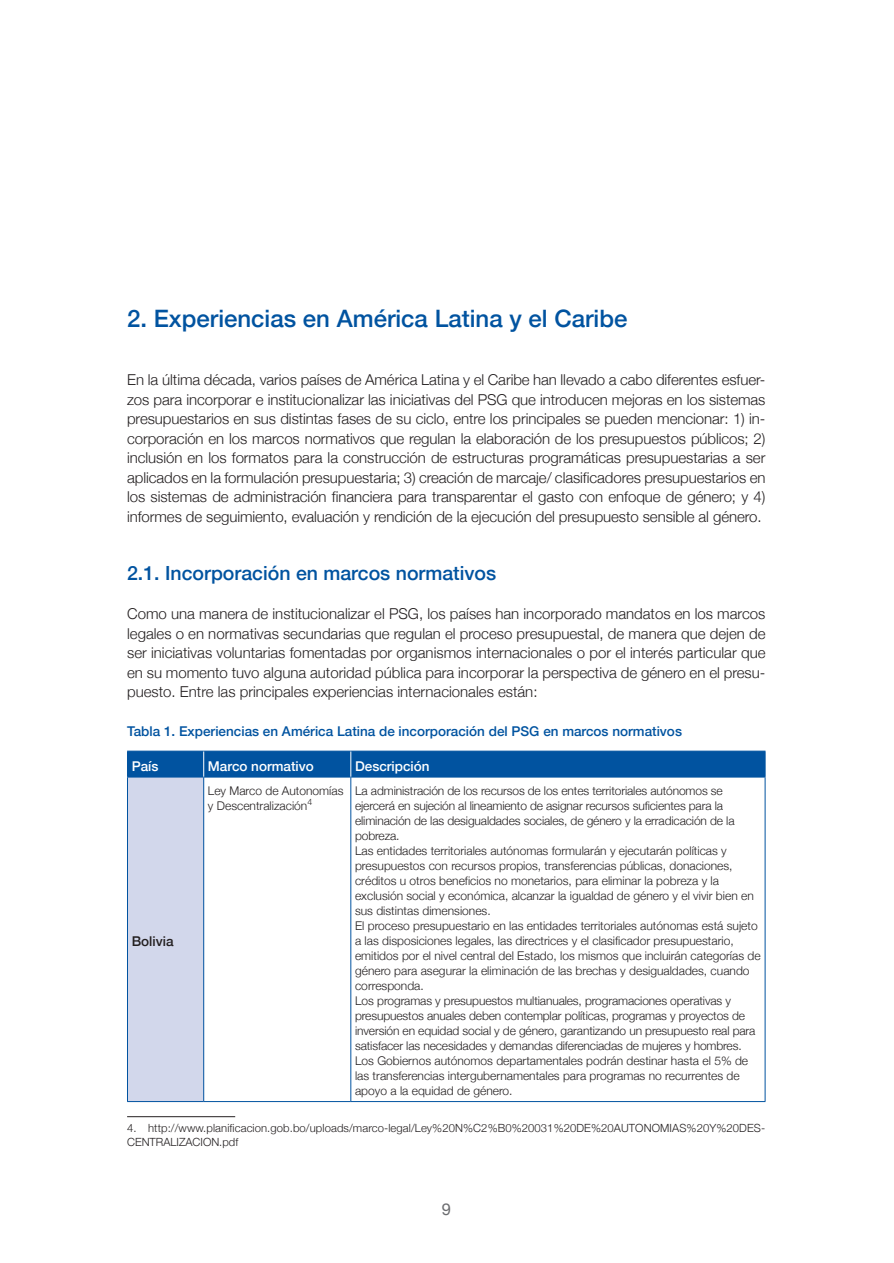
<style>
.page{position:relative;width:894px;height:1263px;background:#fff}
.page>*{position:absolute;margin:0;border:0;box-sizing:border-box;transform-origin:0 0}
.TITULO_CAP{font:500 24px "Helvetica Neue";color:#0153a0}
.LADILLO_1{font:500 19.5px "Helvetica Neue";color:#0153a0}
.t1{font:16.5px "Helvetica Neue";color:#6c6d70}
.CPO_TEXTO{font:300 15px/19.5px "Helvetica Neue";color:#231f20;text-align:justify}
.titulo_fuera_tabla{font:500 13.5px "Helvetica Neue";color:#0153a0}
.Tabla_Titulo{font:500 13.5px "Helvetica Neue";color:#fff}
.Tabla_subcabecera{font:500 13.5px "Helvetica Neue";color:#231f20}
.Tabla_texto{font:300 12px/15px "Helvetica Neue";color:#231f20}
.NOTAS_AL_PIE{font:300 11.25px/13.5px "Helvetica Neue";letter-spacing:.01em;color:#231f20}
</style>
<div class="page">
<div style="left:127px;top:777px;width:77px;height:324px;background:#d2d7eb"></div>
<hr style="left:350px;top:777px;width:1px;height:324px;background:#0153a0">
<hr style="left:127px;top:1101px;width:77px;height:1px;background:#0153a0">
<hr style="left:204px;top:1101px;width:147px;height:1px;background:#0153a0">
<hr style="left:351px;top:1101px;width:414px;height:1px;background:#0153a0">
<hr style="left:764px;top:777px;width:1px;height:324px;background:#0153a0">
<hr style="left:127px;top:750px;width:77px;height:1px;background:#0153a0">
<hr style="left:204px;top:750px;width:147px;height:1px;background:#0153a0">
<hr style="left:351px;top:750px;width:414px;height:1px;background:#0153a0">
<hr style="left:127px;top:777px;width:1px;height:324px;background:#0153a0">
<hr style="left:203px;top:777px;width:1px;height:324px;background:#0153a0">
<div style="left:127px;top:751px;width:638px;height:26px;background:#0153a0"></div>
<hr style="left:127px;top:1116px;width:108px;height:1px;background:#231f20">
<p class="TITULO_CAP" style="left:127px;top:299px;width:501px">2. Experiencias en América Latina y el Caribe</p>
<p class="CPO_TEXTO" style="left:127px;top:369px;width:639px">En la última década, varios países de América Latina y el Caribe han llevado a cabo diferentes esfuer&shy;zos para incorporar e institucionalizar las iniciativas del PSG que introducen mejoras en los sistemas presupuestarios en sus distintas fases de su ciclo, entre los principales se pueden mencionar: 1) in&shy;corporación en los marcos normativos que regulan la elaboración de los presupuestos públicos; 2) inclusión en los formatos para la construcción de estructuras programáticas presupuestarias a ser aplicados en la formulación presupuestaria; 3) creación de marcaje/ clasificadores presupuestarios en los sistemas de administración financiera para transparentar el gasto con enfoque de género; y 4) informes de seguimiento, evaluación y rendición de la ejecución del presupuesto sensible al género.</p>
<p class="LADILLO_1" style="left:127px;top:557px;width:370px">2.1. Incorporación en marcos normativos</p>
<p class="CPO_TEXTO" style="left:127px;top:603px;width:639px">Como una manera de institucionalizar el PSG, los países han incorporado mandatos en los marcos legales o en normativas secundarias que regulan el proceso presupuestal, de manera que dejen de ser iniciativas voluntarias fomentadas por organismos internacionales o por el interés particular que en su momento tuvo alguna autoridad pública para incorporar la perspectiva de género en el presu&shy;puesto. Entre las principales experiencias internacionales están:</p>
<p class="titulo_fuera_tabla" style="left:127px;top:720px;width:556px">Tabla 1. Experiencias en América Latina de incorporación del PSG en marcos normativos</p>
<p class="Tabla_Titulo" style="left:132px;top:755px;width:28px">País</p>
<p class="Tabla_Titulo" style="left:208px;top:755px;width:107px">Marco normativo</p>
<p class="Tabla_Titulo" style="left:355px;top:755px;width:76px">Descripción</p>
<p class="Tabla_texto" style="left:208px;top:782px;width:137px">Ley Marco de Autonomías y Descentralización<sup>4</sup></p>
<p class="Tabla_texto" style="left:355px;top:782px;width:381px">La administración de los recursos de los entes territoriales autónomos se ejercerá en sujeción al lineamiento de asignar recursos suficientes para la eliminación de las desigualdades sociales, de género y la erradicación de la pobreza.</p>
<p class="Tabla_texto" style="left:355px;top:842px;width:400px">Las entidades territoriales autónomas formularán y ejecutarán políticas y presupuestos con recursos propios, transferencias públicas, donaciones, créditos u otros beneficios no monetarios, para eliminar la pobreza y la exclusión social y económica, alcanzar la igualdad de género y el vivir bien en sus distintas dimensiones.</p>
<p class="Tabla_texto" style="left:355px;top:917px;width:407px">El proceso presupuestario en las entidades territoriales autónomas está sujeto a las disposiciones legales, las directrices y el clasificador presupuestario, emitidos por el nivel central del Estado, los mismos que incluirán categorías de género para asegurar la eliminación de las brechas y desigualdades, cuando corresponda.</p>
<p class="Tabla_texto" style="left:355px;top:992px;width:402px">Los programas y presupuestos multianuales, programaciones operativas y presupuestos anuales deben contemplar políticas, programas y proyectos de inversión en equidad social y de género, garantizando un presupuesto real para satisfacer las necesidades y demandas diferenciadas de mujeres y hombres.</p>
<p class="Tabla_texto" style="left:355px;top:1052px;width:394px">Los Gobiernos autónomos departamentales podrán destinar hasta el 5% de las transferencias intergubernamentales para programas no recurrentes de apoyo a la equidad de género.</p>
<p class="NOTAS_AL_PIE" style="left:127px;top:1120px;width:639px">4. http://www.planificacion.gob.bo/uploads/marco-legal/Ley%20N%C2%B0%20031%20DE%20AUTONOMIAS%20Y%20DES-<br>CENTRALIZACION.pdf</p>
<h1 class="Tabla_subcabecera" style="left:132px;top:930px;width:43px">Bolivia</h1>
<h3 class="t1" style="left:441px;top:1197px;width:11px">9</h3>
</div>
